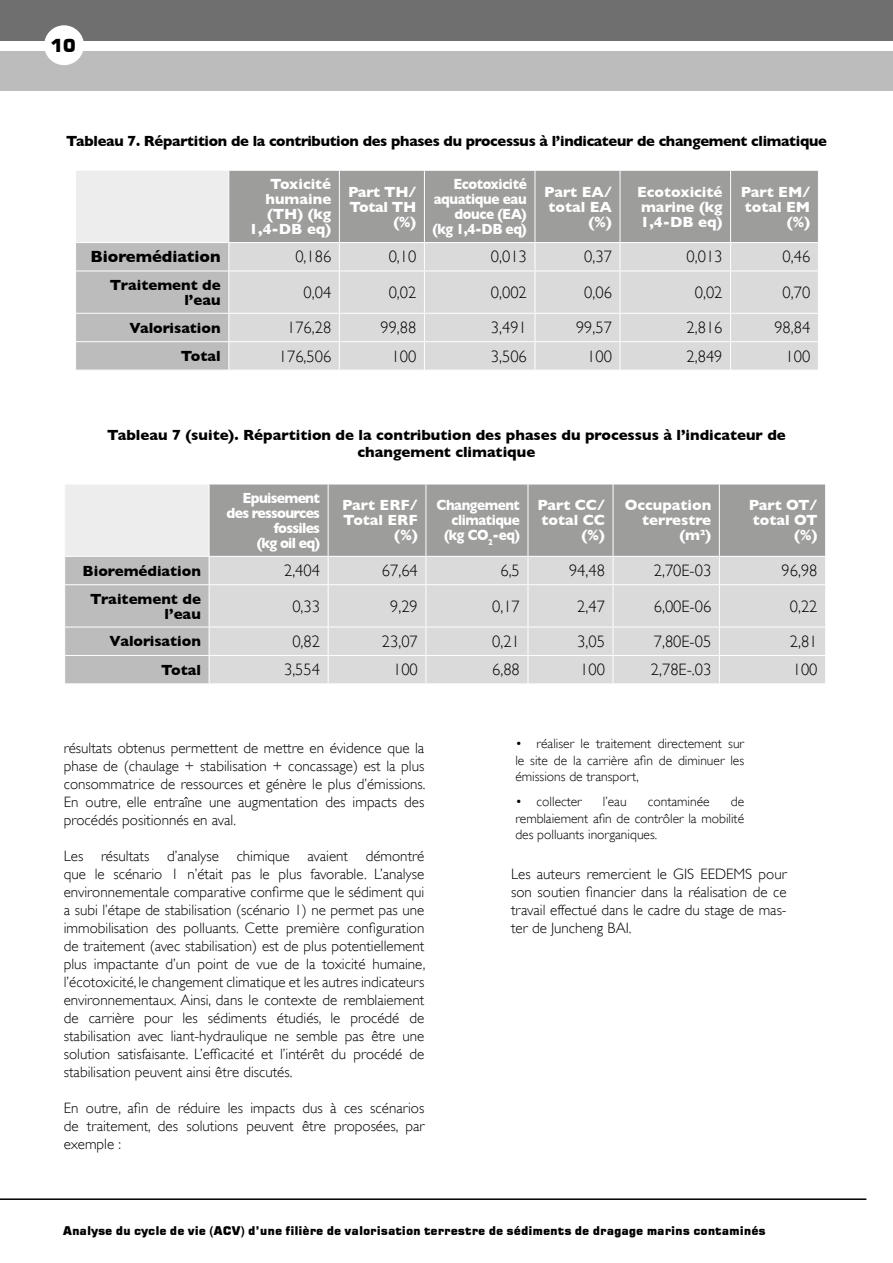
<style>
.page{position:relative;width:893px;height:1263px;background:#fff}
.page>*{position:absolute;margin:0;border:0;box-sizing:border-box;transform-origin:0 0}
.t1{font:18px "Square 721 Blk Normal";color:#000}
.Normal_tableau_celul{font:300 16.5px "Gill Sans";color:#000}
.Normal_tableau_col_g{font:700 16.5px "Gill Sans";color:#000}
.Remerciements{font:300 15px/18px "Gill Sans";color:#000;text-align:justify}
.Legende_tableau{font:700 15px/16.5px "Gill Sans";letter-spacing:-.005em;color:#000;text-align:center}
.Normal_tableau_Entet{font:700 15px/15px "Gill Sans";color:#fff;text-align:right}
.Normal_tableau_col_g-2{font:700 15px/15px "Gill Sans";color:#000;text-align:right}
.Normal_tableau_Entet-2{font:700 15px/15px "Gill Sans";letter-spacing:-.03em;color:#fff;text-align:right}
.Normal_tableau_Entet-3{font:700 15px/15px "Gill Sans";letter-spacing:-.03em;color:#fff;text-align:right;scale:.91 1}
.Normal_tableau_Entet-4{font:700 15px/15px "Gill Sans";letter-spacing:-.05em;color:#fff;text-align:right;scale:.93 1}
.Normal_tableau_Entet-5{font:700 15px/15px "Gill Sans";letter-spacing:-.03em;color:#fff;text-align:right;scale:.9 1}
.t2{font:300 13.5px/16.5px "Gill Sans";color:#000;text-align:justify}
.t3{font:12px "Square 721 Blk Normal";color:#000}
</style>
<div class="page">
<div style="left:0;top:0;width:893px;height:40px;background:#706f6f"></div>
<div style="left:0;top:51px;width:893px;height:39px;background:#bcbcbc"></div>
<div style="left:44px;top:25px;width:40px;height:40px;background:#fff;border-radius:50%"></div>
<hr style="left:0;top:1198px;width:866px;height:2px;background:#000">
<svg style="left:76px;top:170px;width:742px;height:200px;background:#c7c7c7"></svg>
<svg style="left:65px;top:484px;width:761px;height:199px;background:#c7c7c7"></svg>
<p class="t1" style="left:50px;top:34px;width:28px">10</p>
<p class="Legende_tableau" style="left:66px;top:133px;width:762px">Tableau 7. Répartition de la contribution des phases du processus à l’indicateur de changement climatique</p>
<p class="Normal_tableau_Entet" style="left:249px;top:176px;width:83px">Toxicité humaine (TH) (kg<br>1,4-DB eq)</p>
<p class="Normal_tableau_Entet-2" style="left:348px;top:184px;width:70px">Part TH/<br>Total TH (%)</p>
<p class="Normal_tableau_Entet-3" style="left:432px;top:176px;width:105px">Ecotoxicité aquatique eau douce (EA) (kg 1,4-DB eq)</p>
<p class="Normal_tableau_Entet" style="left:544px;top:184px;width:69px">Part EA/ total EA (%)</p>
<p class="Normal_tableau_Entet-2" style="left:637px;top:184px;width:87px;text-align:justify">Ecotoxicité marine (kg 1,4-DB eq)</p>
<p class="Normal_tableau_Entet" style="left:741px;top:184px;width:71px">Part EM/ total EM (%)</p>
<p class="Normal_tableau_col_g" style="left:90px;top:247px;width:132px">Bioremédiation</p>
<p class="Normal_tableau_celul" style="left:295px;top:247px;width:37px">0,186</p>
<p class="Normal_tableau_celul" style="left:389px;top:247px;width:29px">0,10</p>
<p class="Normal_tableau_celul" style="left:491px;top:247px;width:37px">0,013</p>
<p class="Normal_tableau_celul" style="left:584px;top:247px;width:29px">0,37</p>
<p class="Normal_tableau_celul" style="left:687px;top:247px;width:37px">0,013</p>
<p class="Normal_tableau_celul" style="left:783px;top:247px;width:29px">0,46</p>
<p class="Normal_tableau_col_g-2" style="left:110px;top:277px;width:112px">Traitement de l’eau</p>
<p class="Normal_tableau_celul" style="left:304px;top:283px;width:29px">0,04</p>
<p class="Normal_tableau_celul" style="left:389px;top:283px;width:29px">0,02</p>
<p class="Normal_tableau_celul" style="left:491px;top:283px;width:37px">0,002</p>
<p class="Normal_tableau_celul" style="left:584px;top:283px;width:29px">0,06</p>
<p class="Normal_tableau_celul" style="left:695px;top:283px;width:29px">0,02</p>
<p class="Normal_tableau_celul" style="left:783px;top:283px;width:29px">0,70</p>
<p class="Normal_tableau_col_g-2" style="left:129px;top:320px;width:93px">Valorisation</p>
<p class="Normal_tableau_celul" style="left:287px;top:318px;width:46px">176,28</p>
<p class="Normal_tableau_celul" style="left:380px;top:318px;width:37px">99,88</p>
<p class="Normal_tableau_celul" style="left:491px;top:318px;width:37px">3,491</p>
<p class="Normal_tableau_celul" style="left:576px;top:318px;width:37px">99,57</p>
<p class="Normal_tableau_celul" style="left:687px;top:318px;width:37px">2,816</p>
<p class="Normal_tableau_celul" style="left:774px;top:318px;width:37px">98,84</p>
<p class="Normal_tableau_col_g-2" style="left:181px;top:348px;width:41px">Total</p>
<p class="Normal_tableau_celul" style="left:279px;top:347px;width:54px">176,506</p>
<p class="Normal_tableau_celul" style="left:392px;top:347px;width:26px">100</p>
<p class="Normal_tableau_celul" style="left:491px;top:347px;width:37px">3,506</p>
<p class="Normal_tableau_celul" style="left:587px;top:347px;width:26px">100</p>
<p class="Normal_tableau_celul" style="left:687px;top:347px;width:37px">2,849</p>
<p class="Normal_tableau_celul" style="left:785px;top:347px;width:26px">100</p>
<p class="Legende_tableau" style="left:107px;top:427px;width:680px">Tableau 7 (suite). Répartition de la contribution des phases du processus à l’indicateur de changement climatique</p>
<p class="Normal_tableau_Entet-4" style="left:227px;top:490px;width:102px">Epuisement des ressources fossiles<br>(kg oil eq)</p>
<p class="Normal_tableau_Entet" style="left:342px;top:498px;width:77px">Part ERF/<br>Total ERF (%)</p>
<p class="Normal_tableau_Entet-5" style="left:436px;top:498px;width:94px">Changement climatique (kg CO<sub>2</sub>-eq)</p>
<p class="Normal_tableau_Entet" style="left:537px;top:498px;width:69px">Part CC/ total CC (%)</p>
<p class="Normal_tableau_Entet" style="left:625px;top:498px;width:88px">Occupation terrestre (m²)</p>
<p class="Normal_tableau_Entet" style="left:749px;top:498px;width:70px">Part OT/ total OT (%)</p>
<p class="Normal_tableau_col_g-2" style="left:83px;top:563px;width:120px">Bioremédiation</p>
<p class="Normal_tableau_celul" style="left:284px;top:561px;width:37px">2,404</p>
<p class="Normal_tableau_celul" style="left:382px;top:561px;width:37px">67,64</p>
<p class="Normal_tableau_celul" style="left:500px;top:561px;width:21px">6,5</p>
<p class="Normal_tableau_celul" style="left:569px;top:561px;width:37px">94,48</p>
<p class="Normal_tableau_celul" style="left:654px;top:561px;width:59px">2,70E-03</p>
<p class="Normal_tableau_celul" style="left:782px;top:561px;width:37px">96,98</p>
<p class="Normal_tableau_col_g-2" style="left:90px;top:591px;width:112px">Traitement de l’eau</p>
<p class="Normal_tableau_celul" style="left:292px;top:597px;width:29px">0,33</p>
<p class="Normal_tableau_celul" style="left:390px;top:597px;width:29px">9,29</p>
<p class="Normal_tableau_celul" style="left:492px;top:597px;width:29px">0,17</p>
<p class="Normal_tableau_celul" style="left:577px;top:597px;width:29px">2,47</p>
<p class="Normal_tableau_celul" style="left:654px;top:597px;width:59px">6,00E-06</p>
<p class="Normal_tableau_celul" style="left:790px;top:597px;width:29px">0,22</p>
<p class="Normal_tableau_col_g-2" style="left:110px;top:634px;width:93px">Valorisation</p>
<p class="Normal_tableau_celul" style="left:292px;top:632px;width:29px">0,82</p>
<p class="Normal_tableau_celul" style="left:382px;top:632px;width:37px">23,07</p>
<p class="Normal_tableau_celul" style="left:492px;top:632px;width:29px">0,21</p>
<p class="Normal_tableau_celul" style="left:577px;top:632px;width:29px">3,05</p>
<p class="Normal_tableau_celul" style="left:654px;top:632px;width:59px">7,80E-05</p>
<p class="Normal_tableau_celul" style="left:790px;top:632px;width:29px">2,81</p>
<p class="Normal_tableau_col_g-2" style="left:161px;top:662px;width:41px">Total</p>
<p class="Normal_tableau_celul" style="left:284px;top:660px;width:37px">3,554</p>
<p class="Normal_tableau_celul" style="left:393px;top:660px;width:26px">100</p>
<p class="Normal_tableau_celul" style="left:492px;top:660px;width:29px">6,88</p>
<p class="Normal_tableau_celul" style="left:580px;top:660px;width:26px">100</p>
<p class="Normal_tableau_celul" style="left:651px;top:660px;width:62px">2,78E-.03</p>
<p class="Normal_tableau_celul" style="left:793px;top:660px;width:26px">100</p>
<p class="Remerciements" style="left:64px;top:739px;width:363px">résultats obtenus permettent de mettre en évidence que la phase de (chaulage + stabilisation + concassage) est la plus consommatrice de ressources et génère le plus d’émissions.<br>En outre, elle entraîne une augmentation des impacts des procédés positionnés en aval.</p>
<p class="Remerciements" style="left:64px;top:847px;width:363px">Les résultats d’analyse chimique avaient démontré que le scénario 1 n’était pas le plus favorable. L’analyse environnementale comparative confirme que le sédiment qui a subi l’étape de stabilisation (scénario 1) ne permet pas une immobilisation des polluants. Cette première configuration de traitement (avec stabilisation) est de plus potentiellement plus impactante d’un point de vue de la toxicité humaine, l’écotoxicité, le changement climatique et les autres indicateurs environnementaux. Ainsi, dans le contexte de remblaiement de carrière pour les sédiments étudiés, le procédé de stabilisation avec liant-hydraulique ne semble pas être une solution satisfaisante. L’efficacité et l’intérêt du procédé de stabilisation peuvent ainsi être discutés.</p>
<p class="Remerciements" style="left:64px;top:1099px;width:362px">En outre, afin de réduire les impacts dus à ces scénarios de traitement, des solutions peuvent être proposées, par exemple :</p>
<p class="t2" style="left:515px;top:735px;width:230px">• réaliser le traitement directement sur le site de la carrière afin de diminuer les émissions de transport,</p>
<p class="t2" style="left:515px;top:793px;width:68px">• collecter</p>
<p class="t2" style="left:603px;top:793px;width:25px">l’eau</p>
<p class="t2" style="left:648px;top:793px;width:63px">contaminée</p>
<p class="t2" style="left:515px;top:793px;width:230px;text-indent:215px">de remblaiement afin de contrôler la mobilité des polluants inorganiques.</p>
<p class="Remerciements" style="left:511px;top:865px;width:277px">Les auteurs remercient le GIS EEDEMS pour son soutien financier dans la réalisation de ce travail effectué dans le cadre du stage de mas&shy;ter de Juncheng BAI.</p>
<p class="t3" style="left:63px;top:1223px;width:705px">Analyse du cycle de vie (ACV) d’une filière de valorisation terrestre de sédiments de dragage marins contaminés</p>
</div>
